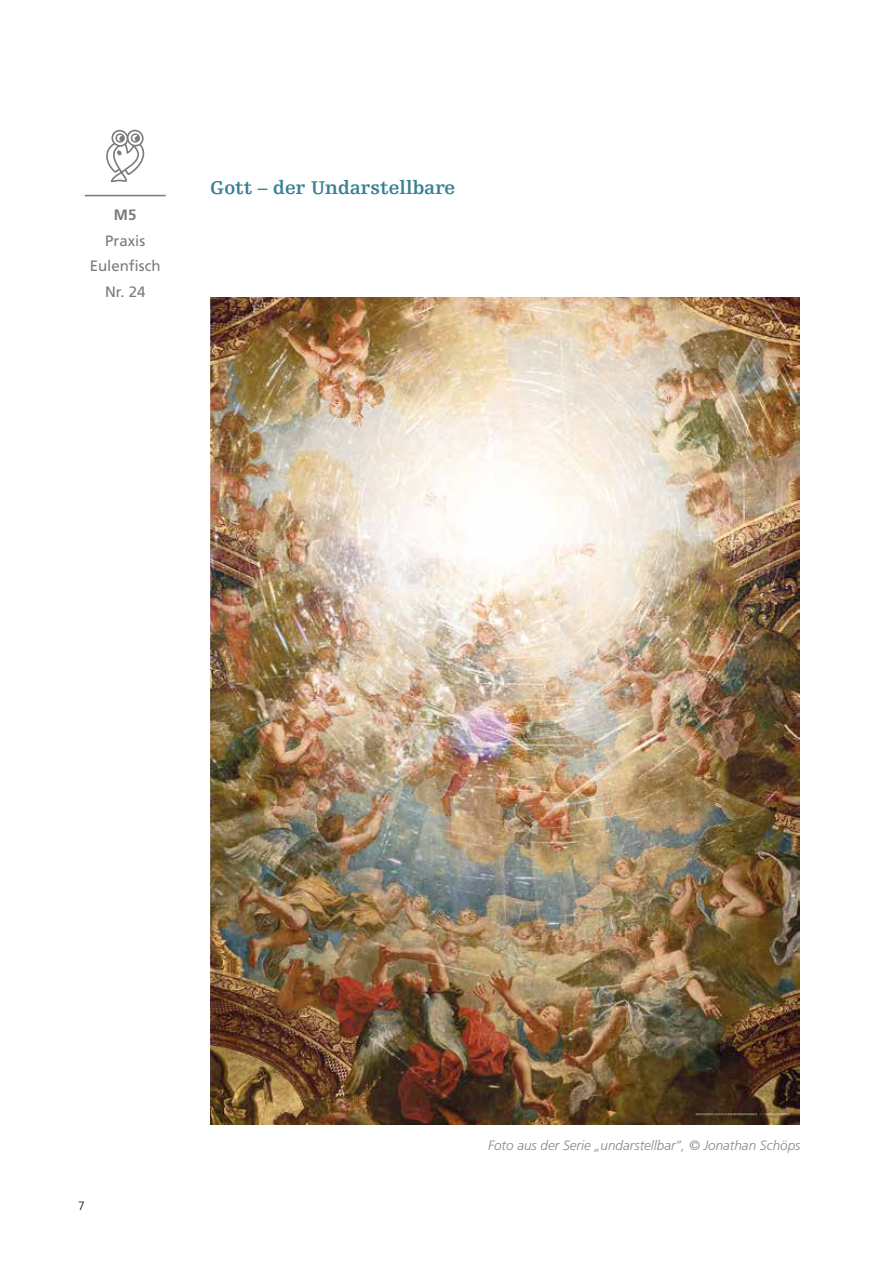
<style>
.page{position:relative;width:893px;height:1263px;background:#fff}
.page>*{position:absolute;margin:0;border:0;box-sizing:border-box;transform-origin:0 0}
.t1{font:700 19.5px "Egyptienne FLT Std";color:#388194}
.t2{font:15px/25.5px "Frutiger LT Pro";color:#7c7b7b;text-align:center}
.t3{font:700 15px "Frutiger LT Pro";color:#7c7b7b}
.t4{font:italic 300 13.5px "Frutiger LT Std";color:#878787}
.t5{font:300 12px "Frutiger LT Pro";color:#000}
</style>
<div class="page">
<hr style="left:85px;top:195px;width:81px;height:1px;background:#7c7b7b">
<div style="left:111px;top:130px;width:18px;height:17px;border:2px solid #7c7b7b;border-radius:50%"></div>
<div style="left:127px;top:130px;width:17px;height:17px;border:2px solid #7c7b7b;border-radius:50%"></div>
<div style="left:115px;top:133px;width:10px;height:10px;border:2px solid #7c7b7b;border-radius:50%"></div>
<div style="left:131px;top:133px;width:9px;height:10px;border:2px solid #7c7b7b;border-radius:50%"></div>
<svg style="left:106px;top:136px;width:39px;height:47px"></svg>
<img style="left:210px;top:298px;width:590px;height:826px">
<p class="t3" style="left:114px;top:206px;width:24px">M5</p>
<p class="t2" style="left:90px;top:228px;width:72px">Praxis<br>Eulenfisch<br>Nr. 24</p>
<h1 class="t1" style="left:210px;top:177px;width:247px">Gott – der Undarstellbare</h1>
<p class="t5" style="left:78px;top:1199px;width:8px">7</p>
<p class="t4" style="left:488px;top:1138px;width:314px">Foto aus der Serie „undarstellbar”, © Jonathan Schöps</p>
</div>
